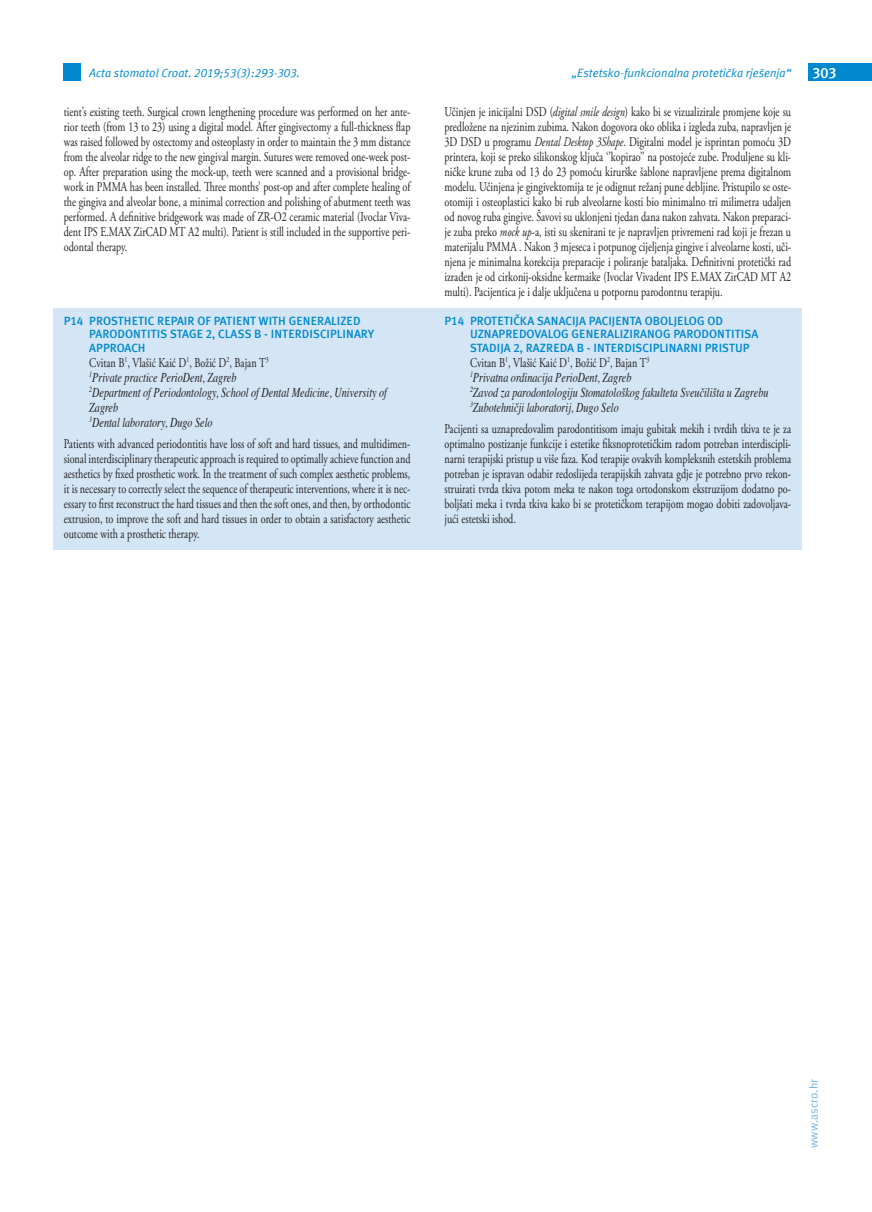
<style>
.page{position:relative;width:872px;height:1212px;background:#fff}
.page>*{position:absolute;margin:0;border:0;box-sizing:border-box;transform-origin:0 0}
.t1{font:700 15px "Meta ASC";color:#fff}
.t2{font:13.5px/15px "Adobe Garamond Pro";color:#231f20;text-align:justify;scale:.75 1}
.t3{font:italic 13.5px/15px "Times";color:#231f20;scale:.75 1}
.t4{font:700 12px/13.5px "Meta ASC";color:#0089cf}
.t5{font:italic 12px "Meta ASC";color:#0089cf}
.t6{font:12px "Meta ASC";color:#77b6e4}
.s1{font-style:italic}
</style>
<div class="page">
<div style="left:64px;top:64px;width:17px;height:17px;background:#0089cf"></div>
<div style="left:808px;top:64px;width:64px;height:17px;background:#0089cf"></div>
<div style="left:53px;top:308px;width:748px;height:242px;background:#d4e6f6"></div>
<p class="t5" style="left:89px;top:66px;width:212px">Acta stomatol Croat. 2019;53(3):293-303.</p>
<p class="t5" style="left:572px;top:66px;width:221px">„Estetsko-funkcionalna protetička rješenja“</p>
<p class="t1" style="left:812px;top:64px;width:26px">303</p>
<p class="t2" style="left:444px;top:105px;width:464px">Učinjen je inicijalni DSD (<span class="s1">digital smile design</span>) kako bi se vizualizirale promjene koje su predložene na njezinim zubima. Nakon dogovora oko oblika i izgleda zuba, napravljen je 3D DSD u programu <span class="s1">Dental Desktop 3Shape</span>. Digitalni model je isprintan pomoću 3D printera, koji se preko silikonskog ključa ‘’kopirao’’ na postojeće zube. Produljene su kli&shy;ničke krune zuba od 13 do 23 pomoću kirurške šablone napravljene prema digitalnom modelu. Učinjena je gingivektomija te je odignut režanj pune debljine. Pristupilo se oste&shy;otomiji i osteoplastici kako bi rub alveolarne kosti bio minimalno tri milimetra udaljen od novog ruba gingive. Šavovi su uklonjeni tjedan dana nakon zahvata. Nakon preparaci&shy;je zuba preko <span class="s1">mock up</span>-a, isti su skenirani te je napravljen privremeni rad koji je frezan u materijalu PMMA . Nakon 3 mjeseca i potpunog cijeljenja gingive i alveolarne kosti, uči&shy;njena je minimalna korekcija preparacije i poliranje bataljaka. Definitivni protetički rad izrađen je od cirkonij-oksidne kermaike (Ivoclar Vivadent IPS E.MAX ZirCAD MT A2 multi). Pacijentica je i dalje uključena u potpornu parodontnu terapiju.</p>
<p class="t4" style="left:470px;top:314px;width:290px;text-indent:-26px">P14 PROTETIČKA SANACIJA PACIJENTA OBOLJELOG OD<br>UZNAPREDOVALOG GENERALIZIRANOG PARODONTITISA<br>STADIJA 2, RAZREDA B - INTERDISCIPLINARNI PRISTUP</p>
<p class="t2" style="left:470px;top:355px;width:241px">Cvitan B<sup>1</sup>, Vlašić Kaić D<sup>1</sup>, Božić D<sup>2</sup>, Bajan T<sup>3</sup></p>
<p class="t3" style="left:470px;top:369px;width:399px"><sup>1</sup>Privatna ordinacija PerioDent, Zagreb<br><sup>2</sup>Zavod za parodontologiju Stomatološkog fakulteta Sveučilišta u Zagrebu<br><sup>3</sup>Zubotehničji laboratorij, Dugo Selo</p>
<p class="t2" style="left:444px;top:421px;width:464px">Pacijenti sa uznapredovalim parodontitisom imaju gubitak mekih i tvrdih tkiva te je za optimalno postizanje funkcije i estetike fiksnoprotetičkim radom potreban interdiscipli&shy;narni terapijski pristup u više faza. Kod terapije ovakvih kompleksnih estetskih problema potreban je ispravan odabir redoslijeda terapijskih zahvata gdje je potrebno prvo rekon&shy;struirati tvrda tkiva potom meka te nakon toga ortodonskom ekstruzijom dodatno po&shy;boljšati meka i tvrda tkiva kako bi se protetičkom terapijom mogao dobiti zadovoljava&shy;jući estetski ishod.</p>
<p class="t2" style="left:64px;top:105px;width:464px">tient’s existing teeth. Surgical crown lengthening procedure was performed on her ante&shy;rior teeth (from 13 to 23) using a digital model. After gingivectomy a full-thickness flap was raised followed by ostectomy and osteoplasty in order to maintain the 3 mm distance from the alveolar ridge to the new gingival margin. Sutures were removed one-week post&shy;op. After preparation using the mock-up, teeth were scanned and a provisional bridge&shy;work in PMMA has been installed. Three months’ post-op and after complete healing of the gingiva and alveolar bone, a minimal correction and polishing of abutment teeth was performed. A definitive bridgework was made of ZR-O2 ceramic material (Ivoclar Viva&shy;dent IPS E.MAX ZirCAD MT A2 multi). Patient is still included in the supportive peri&shy;odontal therapy.</p>
<p class="t4" style="left:89px;top:314px;width:286px;text-indent:-26px">P14 PROSTHETIC REPAIR OF PATIENT WITH GENERALIZED<br>PARODONTITIS STAGE 2, CLASS B - INTERDISCIPLINARY<br>APPROACH</p>
<p class="t2" style="left:89px;top:355px;width:241px">Cvitan B<sup>1</sup>, Vlašić Kaić D<sup>1</sup>, Božić D<sup>2</sup>, Bajan T<sup>3</sup></p>
<p class="t3" style="left:89px;top:369px;width:398px"><sup>1</sup>Private practice PerioDent, Zagreb<br><sup>2</sup>Department of Periodontology, School of Dental Medicine, University of Zagreb<br><sup>3</sup>Dental laboratory, Dugo Selo</p>
<p class="t2" style="left:64px;top:436px;width:464px">Patients with advanced periodontitis have loss of soft and hard tissues, and multidimen&shy;sional interdisciplinary therapeutic approach is required to optimally achieve function and aesthetics by fixed prosthetic work. In the treatment of such complex aesthetic problems, it is necessary to correctly select the sequence of therapeutic interventions, where it is nec&shy;essary to first reconstruct the hard tissues and then the soft ones, and then, by orthodontic extrusion, to improve the soft and hard tissues in order to obtain a satisfactory aesthetic outcome with a prosthetic therapy.</p>
<p class="t6" style="left:806px;top:1148px;width:71px;rotate:-90deg">www.ascro.hr</p>
</div>
